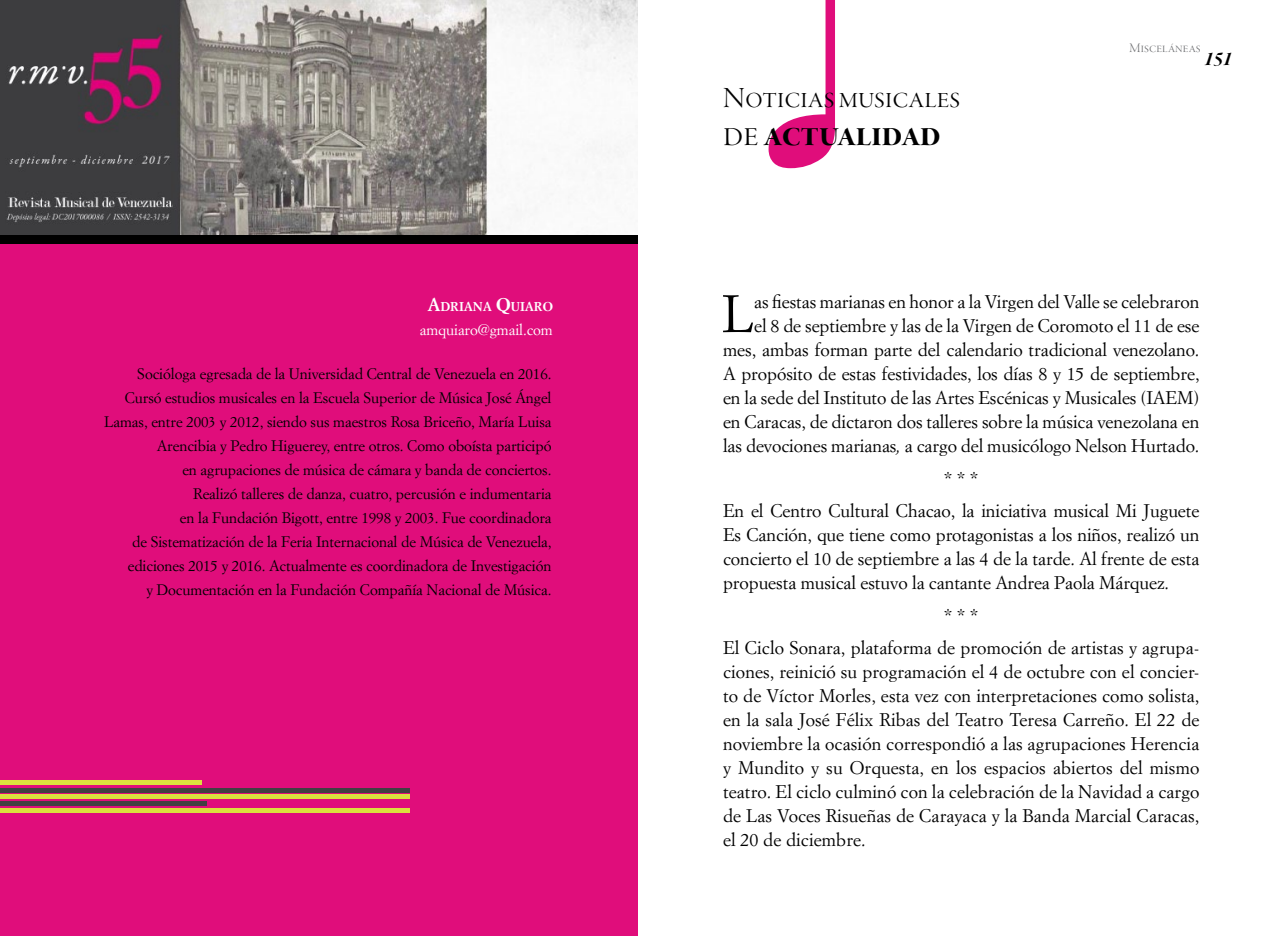
<style>
.page{position:relative;width:1276px;height:936px;background:#fff}
.page>*{position:absolute;margin:0;border:0;box-sizing:border-box;transform-origin:0 0}
.t1{font:51.6px "Simoncini Garamond";color:#000}
.t2{font:36px "Garamond Premr Pro Bd Disp";letter-spacing:-.005em;color:#000}
.t3{font:30px "Garamond Premr Pro Lt Disp";letter-spacing:.005em;color:#000}
.t4{font:21px "Garamond Premr Pro Bd It Disp";color:#000}
.t5{font:18px/24px "Simoncini Garamond";letter-spacing:-.005em;color:#000;text-align:center}
.t6{font:15px/24px "Simoncini Garamond";letter-spacing:-.005em;color:#000;text-align:right}
.t7{font:15px "Simoncini Garamond";letter-spacing:-.005em;color:#fff}
.t8{font:13.5px "Garamond Premr Pro Lt Disp";letter-spacing:.005em;color:#6d6e71}
.t9{font:700 12.6px "Simoncini Garamond";letter-spacing:-.005em;color:#fff}
.s1{font-size:18px}
.s2{font-family:"Garamond Premr Pro Lt Disp"}
.s3{font-style:italic}
</style>
<div class="page">
<div style="left:0;top:207px;width:638px;height:728px;background:#e00d7b"></div>
<div style="left:0;top:787px;width:410px;height:5px;background:#414042"></div>
<div style="left:0;top:780px;width:201px;height:5px;background:#dbe13e"></div>
<div style="left:0;top:794px;width:410px;height:5px;background:#dbe13e"></div>
<div style="left:0;top:801px;width:206px;height:5px;background:#414042"></div>
<div style="left:0;top:808px;width:410px;height:5px;background:#dbe13e"></div>
<img style="left:0;top:0;width:638px;height:235px">
<div style="left:0;top:235px;width:638px;height:9px;background:#000"></div>
<p class="t9" style="left:427px;top:298px;width:127px"><span class="s1">A</span>DRIANA <span class="s1">Q</span>UIARO</p>
<p class="t7" style="left:420px;top:320px;width:135px">amquiaro@gmail.com</p>
<p class="t6" style="left:104px;top:361px;width:449px">Socióloga egresada de la Universidad Central de Venezuela en 2016.<br>Cursó estudios musicales en la Escuela Superior de Música José Ángel Lamas, entre 2003 y 2012, siendo sus maestros Rosa Briceño, María Luisa Arencibia y Pedro Higuerey, entre otros. Como oboísta participó<br>en agrupaciones de música de cámara y banda de conciertos.<br>Realizó talleres de danza, cuatro, percusión e indumentaria<br>en la Fundación Bigott, entre 1998 y 2003. Fue coordinadora<br>de Sistematización de la Feria Internacional de Música de Venezuela, ediciones 2015 y 2016. Actualmente es coordinadora de Investigación<br>y Documentación en la Fundación Compañía Nacional de Música.</p>
<h3 class="t3" style="left:723px;top:81px;width:239px">Noticias musicales</h3>
<h2 class="t2" style="left:723px;top:115px;width:219px"><span class="s2">de</span> actualidad</h2>
<p class="t8" style="left:1129px;top:40px;width:73px">Misceláneas</p>
<p class="t4" style="left:1204px;top:48px;width:29px">151</p>
<p class="t5" style="left:723px;top:289px;width:478px;text-align:right">as fiestas marianas en honor a la Virgen del Valle se celebraron<br>el 8 de septiembre y las de la Virgen de Coromoto el 11 de ese mes, ambas forman parte del calendario tradicional venezolano.<br>A propósito de estas festividades, los días 8 y 15 de septiembre, en la sede del Instituto de las Artes Escénicas y Musicales (IAEM) en Caracas, de dictaron dos talleres sobre la música venezolana en las devociones marianas<span class="s3">,</span> a cargo del musicólogo Nelson Hurtado.</p>
<p class="t5" style="left:723px;top:461px;width:478px;line-height:32.5px">* * *<br>En el Centro Cultural Chacao, la iniciativa musical Mi Juguete</p>
<p class="t5" style="left:723px;top:522px;width:478px;text-align:justify">Es Canción, que tiene como protagonistas a los niños, realizó un concierto el 10 de septiembre a las 4 de la tarde. Al frente de esta propuesta musical estuvo la cantante Andrea Paola Márquez.</p>
<p class="t5" style="left:723px;top:598px;width:478px;line-height:32.5px">* * *<br>El Ciclo Sonara, plataforma de promoción de artistas y agrupa-</p>
<p class="t5" style="left:723px;top:659px;width:478px;text-align:justify">ciones, reinició su programación el 4 de octubre con el concier&shy;to de Víctor Morles, esta vez con interpretaciones como solista, en la sala José Félix Ribas del Teatro Teresa Carreño. El 22 de noviembre la ocasión correspondió a las agrupaciones Herencia y Mundito y su Orquesta, en los espacios abiertos del mismo teatro. El ciclo culminó con la celebración de la Navidad a cargo de Las Voces Risueñas de Carayaca y la Banda Marcial Caracas, el 20 de diciembre.</p>
<h1 class="t1" style="left:722px;top:282px;width:34px">L</h1>
</div>
